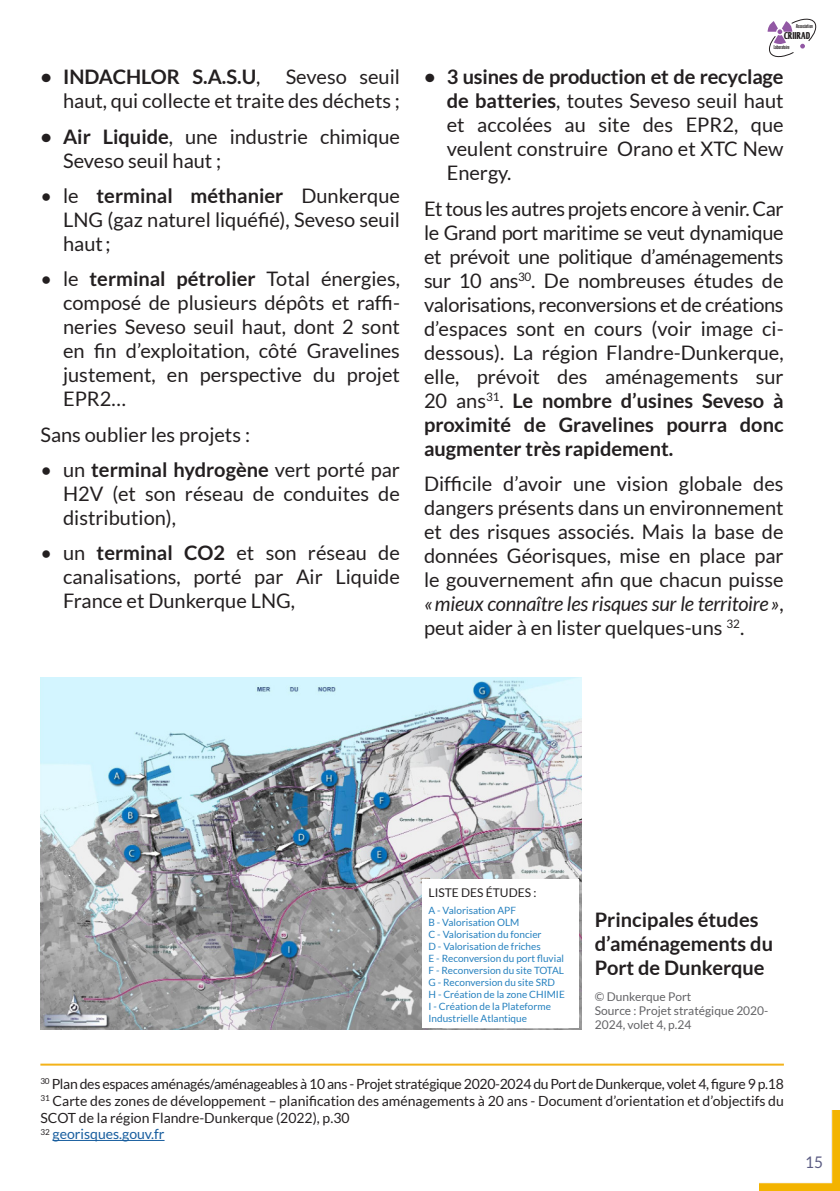
<style>
.page{position:relative;width:840px;height:1191px;background:#fff}
.page>*{position:absolute;margin:0;border:0;box-sizing:border-box;transform-origin:0 0}
.Texte_standard{font:20px/24px "Lato";color:#231f20;text-align:justify}
.Texte_standard-2{font:700 20px/24px "Lato";color:#231f20}
.t1{font:16px "Lato";color:#5b5c83;scale:.96 1}
.Notes_bas_de_page{font:14px/16.8px "Lato";color:#231f20}
.Notes_bas_de_page-2{font:14px "Lato";letter-spacing:-.02em;color:#231f20}
.Notes_bas_de_page-3{font:14px "Lato";color:#175d9e}
.Légendes{font:12px/14.4px "Lato";color:#636366}
.Texte_standard-3{font:12px "Lato";color:#231f20}
.Texte_standard-4{font:10px/12px "Lato";color:#2681bf}
.t2{font:700 9.6px "Oli Jo";letter-spacing:-.06em;color:#231f20;scale:.72 1}
.t3{font:5.4px "Tandelle";color:#231f20;scale:1.2 1}
.s1{font-weight:700}
.s2{font-weight:400}
.s3{font-style:italic}
</style>
<div class="page">
<svg style="left:759px;top:1110px;width:80px;height:81px"></svg>
<svg style="left:767px;top:18px;width:49px;height:40px"></svg>
<hr style="left:40px;top:1063px;width:743px;height:2px;background:#f3b219">
<hr style="left:53px;top:1140px;width:111px;height:1px;background:#175d9e">
<img style="left:40px;top:677px;width:541px;height:352px">
<div style="left:422px;top:879px;width:156px;height:149px;background:#fff"></div>
<p class="t3" style="left:795px;top:23px;width:16px">Association</p>
<p class="Texte_standard" style="left:63px;top:65px;width:338px;text-align:right">Seveso seuil<br>haut, qui collecte et traite des déchets ;</p>
<p class="Texte_standard" style="left:63px;top:124px;width:338px;text-indent:-23px"><span class="s1">• Air Liquide</span>, une industrie chimique<br>Seveso seuil haut ;</p>
<p class="Texte_standard" style="left:63px;top:183px;width:338px;text-indent:-23px">• le <span class="s1">terminal méthanier</span> Dunkerque LNG (gaz naturel liquéfié), Seveso seuil haut;</p>
<p class="Texte_standard" style="left:63px;top:267px;width:338px;text-indent:-23px">• le <span class="s1">terminal pétrolier</span> Total énergies, composé de plusieurs dépôts et raffi&shy;neries Seveso seuil haut, dont 2 sont en fin d’exploitation, côté Gravelines justement, en perspective du projet EPR2…</p>
<p class="Texte_standard" style="left:40px;top:422px;width:211px">Sans oublier les projets :</p>
<p class="Texte_standard" style="left:63px;top:457px;width:338px;text-indent:-23px">• un <span class="s1">terminal hydrogène</span> vert porté par H2V (et son réseau de conduites de distribution),</p>
<p class="Texte_standard" style="left:63px;top:541px;width:338px;text-indent:-23px">• un <span class="s1">terminal CO2</span> et son réseau de canalisations, porté par Air Liquide France et Dunkerque LNG,</p>
<p class="Texte_standard-2" style="left:40px;top:65px;width:221px">• INDACHLOR S.A.S.U<span class="s2">,</span></p>
<p class="t2" style="left:783px;top:30px;width:38px">CRIIRAD</p>
<p class="t3" style="left:773px;top:44px;width:15px">Laboratoire</p>
<p class="Texte_standard" style="left:446px;top:65px;width:338px;text-indent:-23px"><span class="s1">• 3 usines de production et de recyclage de batteries</span>, toutes Seveso seuil haut et accolées au site des EPR2, que veulent construire Orano et XTC New Energy.</p>
<p class="Texte_standard" style="left:424px;top:196px;width:361px">Et tous les autres projets encore à venir. Car le Grand port maritime se veut dynamique et prévoit une politique d’aménagements sur 10 ans<sup>30</sup>. De nombreuses études de valorisations, reconversions et de créations d’espaces sont en cours (voir image ci&shy;dessous). La région Flandre-Dunkerque, elle, prévoit des aménagements sur 20 ans<sup>31</sup>. <span class="s1">Le nombre d’usines Seveso à proximité de Gravelines pourra donc augmenter très rapidement.</span></p>
<p class="Texte_standard" style="left:424px;top:471px;width:361px">Difficile d’avoir une vision globale des dangers présents dans un environnement et des risques associés. Mais la base de données Géorisques, mise en place par le gouvernement afin que chacun puisse <span class="s3">«mieux connaître les risques sur le territoire»</span>, peut aider à en lister quelques-uns <sup>32</sup>.</p>
<p class="Texte_standard-3" style="left:428px;top:885px;width:109px">LISTE DES ÉTUDES :</p>
<p class="Texte_standard-4" style="left:428px;top:904px;width:89px">A - Valorisation APF</p>
<p class="Texte_standard-4" style="left:428px;top:916px;width:92px">B - Valorisation OLM</p>
<p class="Texte_standard-4" style="left:428px;top:928px;width:114px">C - Valorisation du foncier</p>
<p class="Texte_standard-4" style="left:428px;top:940px;width:114px">D - Valorisation de friches</p>
<p class="Texte_standard-4" style="left:428px;top:952px;width:137px">E - Reconversion du port fluvial</p>
<p class="Texte_standard-4" style="left:428px;top:964px;width:137px">F - Reconversion du site TOTAL</p>
<p class="Texte_standard-4" style="left:428px;top:976px;width:128px">G - Reconversion du site SRD</p>
<p class="Texte_standard-4" style="left:428px;top:988px;width:138px">H - Création de la zone CHIMIE</p>
<p class="Texte_standard-4" style="left:428px;top:1000px;width:124px">I - Création de la Plateforme<br>Industrielle Atlantique</p>
<p class="Texte_standard-2" style="left:594px;top:907px;width:180px">Principales études d’aménagements du<br>Port de Dunkerque</p>
<p class="Légendes" style="left:594px;top:989px;width:98px">© Dunkerque Port</p>
<p class="Légendes" style="left:594px;top:1003px;width:175px">Source : Projet stratégique 2020-<br>2024, volet 4, p.24</p>
<p class="Notes_bas_de_page-2" style="left:40px;top:1076px;width:744px"><sup>30</sup> Plan des espaces aménagés/aménageables à 10 ans - Projet stratégique 2020-2024 du Port de Dunkerque, volet 4, figure 9 p.18</p>
<p class="Notes_bas_de_page" style="left:40px;top:1092px;width:744px"><sup>31</sup> Carte des zones de développement – planification des aménagements à 20 ans - Document d’orientation et d’objectifs du<br>SCOT de la région Flandre-Dunkerque (2022), p.30</p>
<p class="Notes_bas_de_page-3" style="left:40px;top:1126px;width:126px"><sup>32</sup> georisques.gouv.fr</p>
<p class="t1" style="left:804px;top:1153px;width:20px">15</p>
</div>
